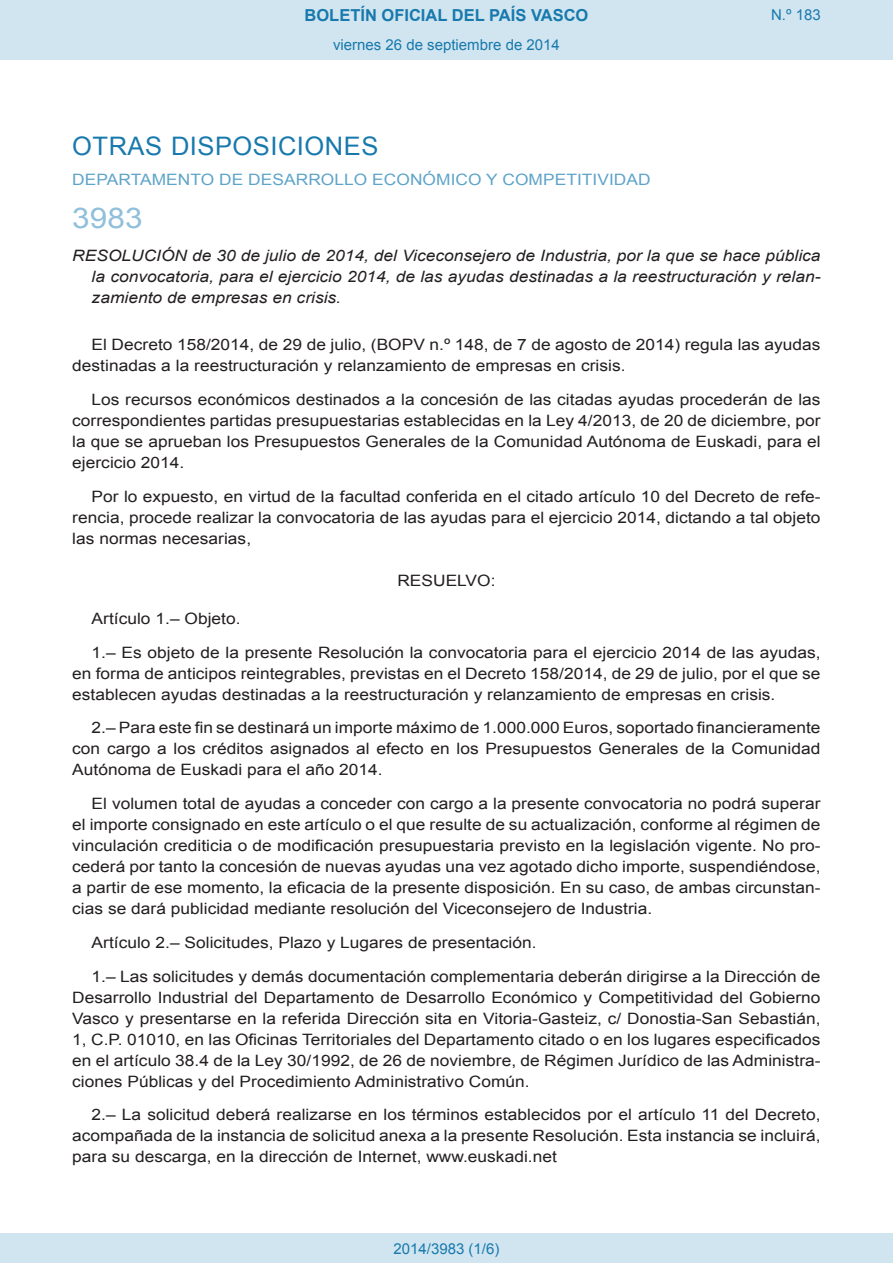
<style>
.page{position:relative;width:893px;height:1263px;background:#fff}
.page>*{position:absolute;margin:0;border:0;box-sizing:border-box;transform-origin:0 0}
.BOPVOrden{font:28.5px "Arial";color:#90c0db;scale:1.11 1}
.BOPVSeccion{font:25.5px "Arial";letter-spacing:.02em;color:#1879ad}
.t1{font:700 16.5px "Arial";color:#1879ad}
.BOPVDetalle{font:15.6px/21px "Arial";color:#231f20;text-align:justify;scale:1.11 1}
.BOPVTitulo{font:italic 15.6px/21px "Arial";color:#231f20;text-align:justify;scale:1.11 1}
.BOPVOrganismo{font:15.6px "Arial";letter-spacing:.005em;color:#5ea4ca;scale:1.11 1}
.BOPVClave{font:15.6px "Arial";color:#231f20;scale:1.11 1}
.Paginacion_Centro{font:15px "Arial";color:#1879ad}
</style>
<div class="page">
<div style="left:0;top:0;width:893px;height:60px;background:#d0e5f0"></div>
<div style="left:0;top:1233px;width:893px;height:30px;background:#d0e5f0"></div>
<p class="t1" style="left:305px;top:4px;width:285px">BOLETÍN OFICIAL DEL PAÍS VASCO</p>
<p class="Paginacion_Centro" style="left:333px;top:35px;width:228px">viernes 26 de septiembre de 2014</p>
<p class="Paginacion_Centro" style="left:771px;top:5px;width:51px">N.º 183</p>
<p class="BOPVSeccion" style="left:72px;top:129px;width:308px">OTRAS DISPOSICIONES</p>
<p class="BOPVOrganismo" style="left:72px;top:169px;width:523px">DEPARTAMENTO DE DESARROLLO ECONÓMICO Y COMPETITIVIDAD</p>
<p class="BOPVOrden" style="left:72px;top:199px;width:65px">3983</p>
<p class="BOPVTitulo" style="left:92px;top:246px;width:658px;text-indent:-19px">RESOLUCIÓN de 30 de julio de 2014, del Viceconsejero de Industria, por la que se hace pública la convocatoria, para el ejercicio 2014, de las ayudas destinadas a la reestructuración y relan&shy;zamiento de empresas en crisis.</p>
<p class="BOPVDetalle" style="left:72px;top:334px;width:675px;text-indent:19px">El Decreto 158/2014, de 29 de julio, (BOPV n.º 148, de 7 de agosto de 2014) regula las ayudas destinadas a la reestructuración y relanzamiento de empresas en crisis.</p>
<p class="BOPVDetalle" style="left:72px;top:389px;width:676px;text-indent:19px">Los recursos económicos destinados a la concesión de las citadas ayudas procederán de las correspondientes partidas presupuestarias establecidas en la Ley 4/2013, de 20 de diciembre, por la que se aprueban los Presupuestos Generales de la Comunidad Autónoma de Euskadi, para el ejercicio 2014.</p>
<p class="BOPVDetalle" style="left:72px;top:486px;width:676px;text-indent:19px">Por lo expuesto, en virtud de la facultad conferida en el citado artículo 10 del Decreto de refe&shy;rencia, procede realizar la convocatoria de las ayudas para el ejercicio 2014, dictando a tal objeto las normas necesarias,</p>
<p class="BOPVClave" style="left:397px;top:570px;width:90px">RESUELVO:</p>
<p class="BOPVDetalle" style="left:92px;top:608px;width:136px">Artículo 1.– Objeto.</p>
<p class="BOPVDetalle" style="left:72px;top:642px;width:676px;text-indent:19px">1.– Es objeto de la presente Resolución la convocatoria para el ejercicio 2014 de las ayudas, en forma de anticipos reintegrables, previstas en el Decreto 158/2014, de 29 de julio, por el que se establecen ayudas destinadas a la reestructuración y relanzamiento de empresas en crisis.</p>
<p class="BOPVDetalle" style="left:72px;top:717px;width:676px;text-indent:19px">2.– Para este fin se destinará un importe máximo de 1.000.000 Euros, soportado financieramente con cargo a los créditos asignados al efecto en los Presupuestos Generales de la Comunidad Autónoma de Euskadi para el año 2014.</p>
<p class="BOPVDetalle" style="left:72px;top:793px;width:676px;text-indent:19px">El volumen total de ayudas a conceder con cargo a la presente convocatoria no podrá superar el importe consignado en este artículo o el que resulte de su actualización, conforme al régimen de vinculación crediticia o de modificación presupuestaria previsto en la legislación vigente. No pro&shy;cederá por tanto la concesión de nuevas ayudas una vez agotado dicho importe, suspendiéndose, a partir de ese momento, la eficacia de la presente disposición. En su caso, de ambas circunstan&shy;cias se dará publicidad mediante resolución del Viceconsejero de Industria.</p>
<p class="BOPVDetalle" style="left:92px;top:932px;width:402px">Artículo 2.– Solicitudes, Plazo y Lugares de presentación.</p>
<p class="BOPVDetalle" style="left:72px;top:966px;width:676px;text-indent:19px">1.– Las solicitudes y demás documentación complementaria deberán dirigirse a la Dirección de Desarrollo Industrial del Departamento de Desarrollo Económico y Competitividad del Gobierno Vasco y presentarse en la referida Dirección sita en Vitoria-Gasteiz, c/ Donostia-San Sebastián, 1, C.P. 01010, en las Oficinas Territoriales del Departamento citado o en los lugares especificados en el artículo 38.4 de la Ley 30/1992, de 26 de noviembre, de Régimen Jurídico de las Administra&shy;ciones Públicas y del Procedimiento Administrativo Común.</p>
<p class="BOPVDetalle" style="left:72px;top:1104px;width:676px;text-indent:19px">2.– La solicitud deberá realizarse en los términos establecidos por el artículo 11 del Decreto, acompañada de la instancia de solicitud anexa a la presente Resolución. Esta instancia se incluirá, para su descarga, en la dirección de Internet, www.euskadi.net</p>
<p class="Paginacion_Centro" style="left:393px;top:1238px;width:107px">2014/3983 (1/6)</p>
</div>
